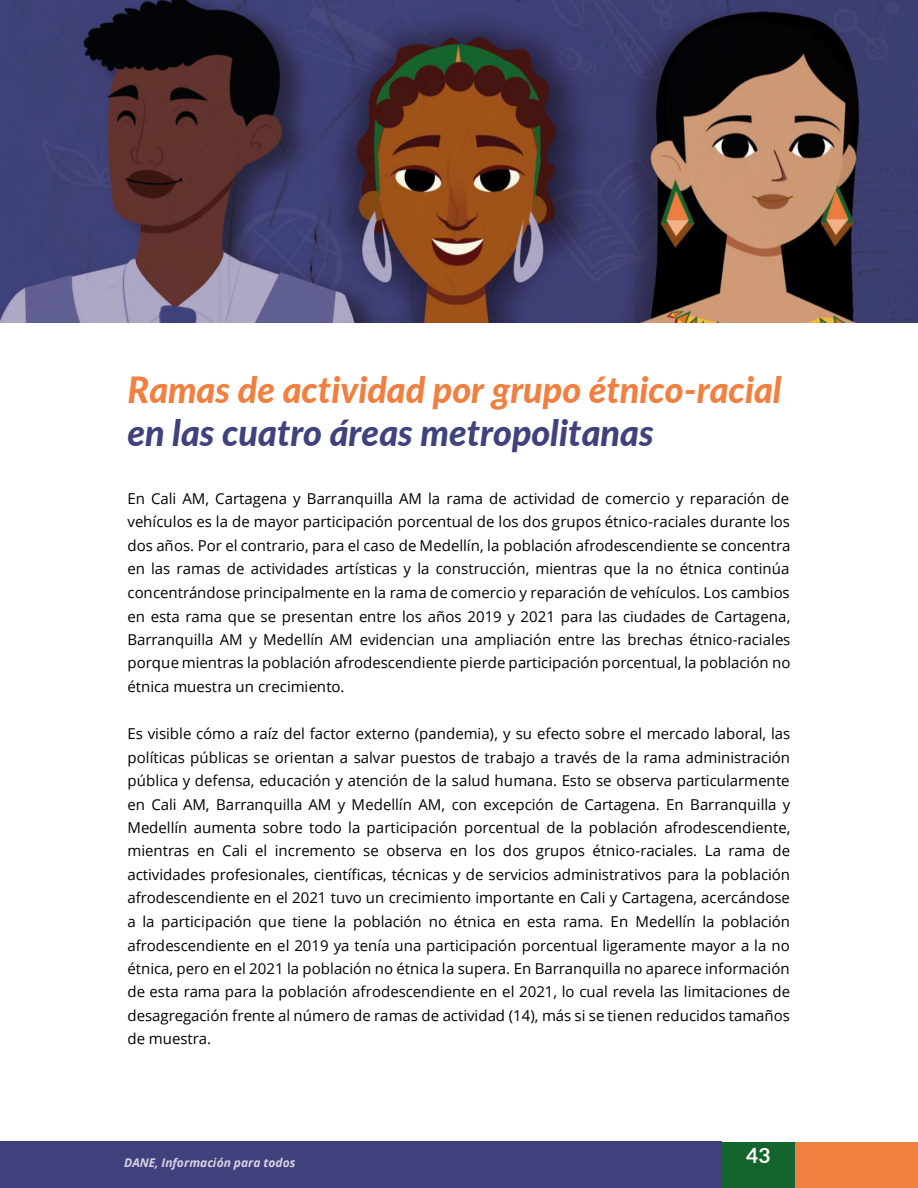
<style>
.page{position:relative;width:918px;height:1188px;background:#fff}
.page>*{position:absolute;margin:0;border:0;box-sizing:border-box;transform-origin:0 0}
.t1{font:italic 900 36px "Lato";color:#f07f40}
.t2{font:italic 900 36px "Lato";color:#3f427d}
.t3{font:700 21px "Lato";color:#fff}
.t4{font:15px/23.5px "Open Sans";color:#000;text-align:justify}
.t5{font:italic 700 12px "Open Sans";color:#d6d3e2}
</style>
<div class="page">
<div style="left:722px;top:1143px;width:73px;height:45px;background:#14652d"></div>
<div style="left:0;top:1141px;width:721px;height:47px;background:#40417c"></div>
<div style="left:795px;top:1142px;width:123px;height:46px;background:#f07f40"></div>
<img style="left:0;top:0;width:918px;height:322px">
<h1 class="t1" style="left:128px;top:363px;width:656px">Ramas de actividad por grupo étnico-racial</h1>
<h1 class="t2" style="left:128px;top:407px;width:528px">en las cuatro áreas metropolitanas</h1>
<p class="t4" style="left:128px;top:487px;width:664px">En Cali AM, Cartagena y Barranquilla AM la rama de actividad de comercio y reparación de vehículos es la de mayor participación porcentual de los dos grupos étnico-raciales durante los dos años. Por el contrario, para el caso de Medellín, la población afrodescendiente se concentra en las ramas de actividades artísticas y la construcción, mientras que la no étnica continúa concentrándose principalmente en la rama de comercio y reparación de vehículos. Los cambios en esta rama que se presentan entre los años 2019 y 2021 para las ciudades de Cartagena, Barranquilla AM y Medellín AM evidencian una ampliación entre las brechas étnico-raciales porque mientras la población afrodescendiente pierde participación porcentual, la población no étnica muestra un crecimiento.</p>
<p class="t4" style="left:127px;top:721px;width:665px">Es visible cómo a raíz del factor externo (pandemia), y su efecto sobre el mercado laboral, las políticas públicas se orientan a salvar puestos de trabajo a través de la rama administración pública y defensa, educación y atención de la salud humana. Esto se observa particularmente en Cali AM, Barranquilla AM y Medellín AM, con excepción de Cartagena. En Barranquilla y Medellín aumenta sobre todo la participación porcentual de la población afrodescendiente, mientras en Cali el incremento se observa en los dos grupos étnico-raciales. La rama de actividades profesionales, científicas, técnicas y de servicios administrativos para la población afrodescendiente en el 2021 tuvo un crecimiento importante en Cali y Cartagena, acercándose a la participación que tiene la población no étnica en esta rama. En Medellín la población afrodescendiente en el 2019 ya tenía una participación porcentual ligeramente mayor a la no étnica, pero en el 2021 la población no étnica la supera. En Barranquilla no aparece información de esta rama para la población afrodescendiente en el 2021, lo cual revela las limitaciones de desagregación frente al número de ramas de actividad (14), más si se tienen reducidos tamaños de muestra.</p>
<p class="t5" style="left:124px;top:1154px;width:173px">DANE, Información para todos</p>
<h2 class="t3" style="left:746px;top:1140px;width:26px">43</h2>
</div>
